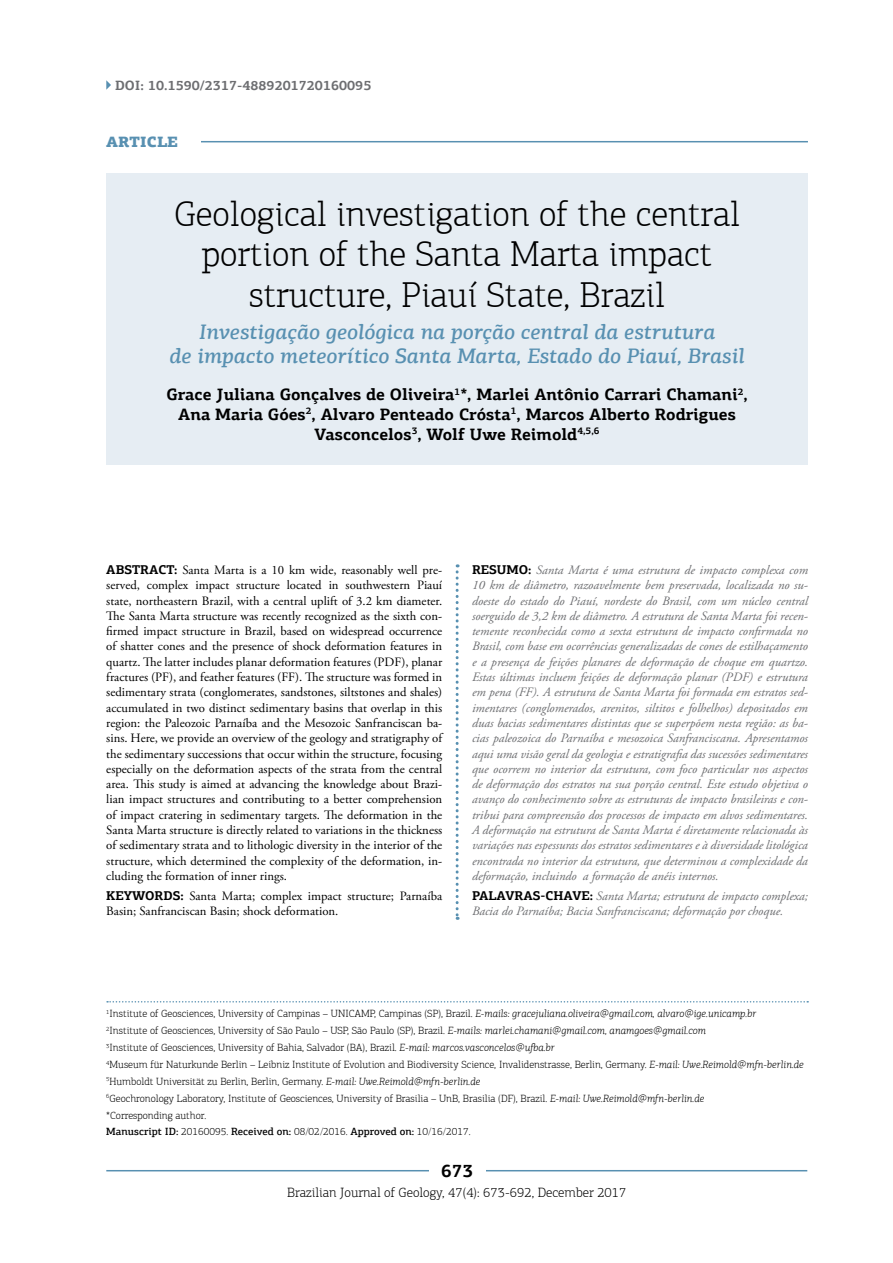
<style>
.page{position:relative;width:893px;height:1263px;background:#fff}
.page>*{position:absolute;margin:0;border:0;box-sizing:border-box;transform-origin:0 0}
.t1{font:300 36px/40.5px "PF Agora Slab Pro";color:#000;text-align:center}
.t2{font:italic 500 21px/24px "PF Agora Slab Pro";color:#5890b1;text-align:center}
.t3{font:700 18px "PF Agora Slab Pro";color:#000}
.t4{font:700 16.5px/19.8px "PF Agora Slab Pro";color:#000;text-align:center}
.t5{font:900 15px "PF Agora Slab Pro";color:#5890b1}
.t6{font:300 13.5px "PF Agora Slab Pro";color:#000}
.t7{font:700 13.5px "PF Agora Slab Pro";color:#6d6e71}
.t8{font:italic 12.75px/15.3px "Adobe Garamond Pro";color:#6d6e71;text-align:justify}
.t9{font:12.75px/15.3px "Adobe Garamond Pro";color:#000;text-align:justify}
.t10{font:300 10.5px/16.8px "PF Agora Slab Pro";color:#000}
.s1{font-family:"PF Agora Slab Pro";font-weight:700}
.s2{font-family:"PF Agora Slab Pro";font-weight:700;font-style:normal;color:#000}
.s3{font-style:italic}
.s4{font-weight:500}
</style>
<div class="page">
<svg style="left:107px;top:1001px;width:701px;height:1px"></svg>
<svg style="left:456px;top:564px;width:3px;height:356px"></svg>
<div style="left:106px;top:173px;width:702px;height:292px;background:#e6edf3"></div>
<svg style="left:106px;top:80px;width:5px;height:10px"></svg>
<hr style="left:106px;top:141px;width:702px;height:1px;background:#5890b1">
<div style="left:106px;top:128px;width:95px;height:28px;background:#fff"></div>
<hr style="left:106px;top:1170px;width:701px;height:1px;background:#5890b1">
<div style="left:429px;top:1163px;width:56px;height:15px;background:#fff"></div>
<p class="t7" style="left:115px;top:77px;width:258px">DOI: 10.1590/2317-4889201720160095</p>
<p class="t5" style="left:106px;top:132px;width:73px">ARTICLE</p>
<h1 class="t1" style="left:174px;top:193px;width:567px">Geological investigation of the central portion of the Santa Marta impact structure, Piauí State, Brazil</h1>
<h2 class="t2" style="left:169px;top:320px;width:577px">Investigação geológica na porção central da estrutura<br>de impacto meteorítico Santa Marta, Estado do Piauí, Brasil</h2>
<p class="t4" style="left:166px;top:384px;width:583px">Grace Juliana Gonçalves de Oliveira<sup>1</sup>*, Marlei Antônio Carrari Chamani<sup>2</sup>,<br>Ana Maria Góes<sup>2</sup>, Alvaro Penteado Crósta<sup>1</sup>, Marcos Alberto Rodrigues<br>Vasconcelos<sup>3</sup>, Wolf Uwe Reimold<sup>4,5,6</sup></p>
<p class="t9" style="left:106px;top:563px;width:337px"><span class="s1">ABSTRACT:</span> Santa Marta is a 10 km wide, reasonably well pre&shy;served, complex impact structure located in southwestern Piauí state, northeastern Brazil, with a central uplift of 3.2 km diameter.<br>The Santa Marta structure was recently recognized as the sixth con&shy;firmed impact structure in Brazil, based on widespread occurrence of shatter cones and the presence of shock deformation features in quartz. The latter includes planar deformation features (PDF), planar fractures (PF), and feather features (FF). The structure was formed in sedimentary strata (conglomerates, sandstones, siltstones and shales) accumulated in two distinct sedimentary basins that overlap in this region: the Paleozoic Parnaíba and the Mesozoic Sanfranciscan ba&shy;sins. Here, we provide an overview of the geology and stratigraphy of the sedimentary successions that occur within the structure, focusing especially on the deformation aspects of the strata from the central area. This study is aimed at advancing the knowledge about Brazi&shy;lian impact structures and contributing to a better comprehension of impact cratering in sedimentary targets. The deformation in the Santa Marta structure is directly related to variations in the thickness of sedimentary strata and to lithologic diversity in the interior of the structure, which determined the complexity of the deformation, in&shy;cluding the formation of inner rings.</p>
<p class="t9" style="left:106px;top:888px;width:337px"><span class="s1">KEYWORDS:</span> Santa Marta; complex impact structure; Parnaíba<br>Basin; Sanfranciscan Basin; shock deformation.</p>
<p class="t8" style="left:472px;top:563px;width:337px"><span class="s2">RESUMO:</span> Santa Marta é uma estrutura de impacto complexa com 10 km de diâmetro, razoavelmente bem preservada, localizada no su&shy;doeste do estado do Piauí, nordeste do Brasil, com um núcleo central soerguido de 3,2 km de diâmetro. A estrutura de Santa Marta foi recen&shy;temente reconhecida como a sexta estrutura de impacto confirmada no Brasil, com base em ocorrências generalizadas de cones de estilhaçamento e a presença de feições planares de deformação de choque em quartzo.<br>Estas últimas incluem feições de deformação planar (PDF) e estrutura em pena (FF). A estrutura de Santa Marta foi formada em estratos sed&shy;imentares (conglomerados, arenitos, siltitos e folhelhos) depositados em duas bacias sedimentares distintas que se superpõem nesta região: as ba&shy;cias paleozoica do Parnaíba e mesozoica Sanfranciscana. Apresentamos aqui uma visão geral da geologia e estratigrafia das sucessões sedimentares que ocorrem no interior da estrutura, com foco particular nos aspectos de deformação dos estratos na sua porção central. Este estudo objetiva o avanço do conhecimento sobre as estruturas de impacto brasileiras e con&shy;tribui para compreensão dos processos de impacto em alvos sedimentares.<br>A deformação na estrutura de Santa Marta é diretamente relacionada às variações nas espessuras dos estratos sedimentares e à diversidade litológica encontrada no interior da estrutura, que determinou a complexidade da deformação, incluindo a formação de anéis internos.</p>
<p class="t8" style="left:472px;top:888px;width:337px"><span class="s2">PALAVRAS-CHAVE:</span> Santa Marta; estrutura de impacto complexa;<br>Bacia do Parnaíba; Bacia Sanfranciscana; deformação por choque.</p>
<p class="t10" style="left:106px;top:1005px;width:699px"><sup>1</sup>Institute of Geosciences, University of Campinas – UNICAMP, Campinas (SP), Brazil. <span class="s3">E-mails: gracejuliana.oliveira@gmail.com, alvaro@ige.unicamp.br<br></span><sup>2</sup>Institute of Geosciences, University of São Paulo – USP, São Paulo (SP), Brazil. <span class="s3">E-mails: marlei.chamani@gmail.com, anamgoes@gmail.com<br></span><sup>3</sup>Institute of Geosciences, University of Bahia, Salvador (BA), Brazil. <span class="s3">E-mail: marcos.vasconcelos@ufba.br<br></span><sup>4</sup>Museum für Naturkunde Berlin – Leibniz Institute of Evolution and Biodiversity Science, Invalidenstrasse, Berlin, Germany. <span class="s3">E-mail: Uwe.Reimold@mfn-berlin.de </span><sup>5</sup>Humboldt Universität zu Berlin, Berlin, Germany. <span class="s3">E-mail: Uwe.Reimold@mfn-berlin.de<br></span><sup>6</sup>Geochronology Laboratory, Institute of Geosciences, University of Brasilia – UnB, Brasilia (DF), Brazil. <span class="s3">E-mail: Uwe.Reimold@mfn-berlin.de<br></span>*Corresponding author.<br><span class="s4">Manuscript ID:</span> 20160095. <span class="s4">Received on:</span> 08/02/2016. <span class="s4">Approved on:</span> 10/16/2017.</p>
<h3 class="t3" style="left:441px;top:1160px;width:34px">673</h3>
<p class="t6" style="left:287px;top:1184px;width:341px">Brazilian Journal of Geology, 47(4): 673-692, December 2017</p>
</div>
